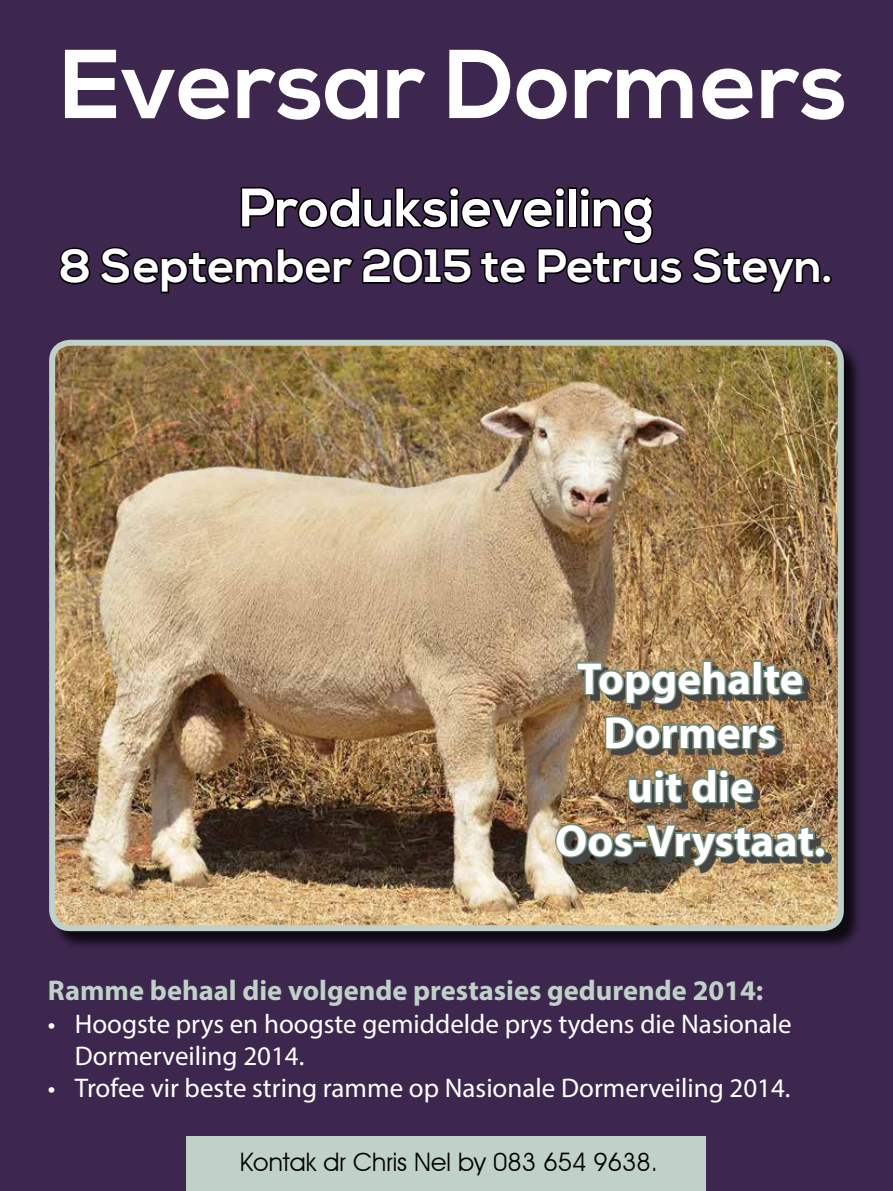
<style>
.page{position:relative;width:893px;height:1191px;background:#3d274f}
.page>*{position:absolute;margin:0;border:0;box-sizing:border-box;transform-origin:0 0}
.t1{font:700 97.5px "Nexa";color:#fff}
.t2{font:700 54px "Nexa";color:#fff}
.t3{font:700 46.5px "Nexa";color:#fff}
.t4{font:700 45px/54px "Myriad Pro";color:#fff;text-align:center}
.t5{font:700 28.5px "Myriad Pro";color:#c0d1c7}
.t6{font:27px/32.4px "Myriad Pro";color:#fff}
.t7{font:25.5px "Advantage";color:#000}
</style>
<div class="page">
<div style="left:51px;top:342px;width:811px;height:607px;background:#000;opacity:.75"></div>
<img style="left:52px;top:343px;width:789px;height:585px">
<div style="left:49px;top:340px;width:795px;height:591px;border:6px solid #c0d1c7;border-radius:18px"></div>
<svg style="left:58px;top:0;width:33px;height:286px;background:#39244a"></svg>
<svg style="left:97px;top:185px;width:736px;height:110px;background:#2f1e3d"></svg>
<img style="left:561px;top:666px;width:271px;height:207px">
<svg style="left:575px;top:658px;width:177px;height:48px;background:#7e7860"></svg>
<div style="left:752px;top:660px;width:10px;height:35px;border:3px solid #6e8c80"></div>
<svg style="left:761px;top:661px;width:44px;height:36px;background:#707261"></svg>
<svg style="left:603px;top:714px;width:176px;height:37px;background:#7d7962"></svg>
<svg style="left:626px;top:766px;width:130px;height:39px;background:#7a765f"></svg>
<img style="left:554px;top:821px;width:81px;height:38px">
<div style="left:633px;top:840px;width:15px;height:7px;border:3px solid #6e8c80"></div>
<svg style="left:643px;top:821px;width:173px;height:48px;background:#77735e"></svg>
<div style="left:815px;top:846px;width:11px;height:11px;border:3px solid #6e8c80;border-radius:50%"></div>
<div style="left:187px;top:1137px;width:519px;height:54px;background:#c0d1c7"></div>
<h1 class="t1" style="left:60px;top:28px;width:789px">Eversar Dormers</h1>
<h2 class="t2" style="left:239px;top:177px;width:415px">Produksieveiling</h2>
<h3 class="t3" style="left:60px;top:239px;width:775px">8 September 2015 te Petrus Steyn.</h3>
<h3 class="t4" style="left:555px;top:650px;width:272px">Topgehalte<br>Dormers<br>uit die<br>Oos-Vrystaat.</h3>
<p class="t5" style="left:48px;top:972px;width:717px">Ramme behaal die volgende prestasies gedurende 2014:</p>
<p class="t6" style="left:75px;top:1007px;width:718px;text-indent:-27px">• Hoogste prys en hoogste gemiddelde prys tydens die Nasionale<br>Dormerveiling 2014.</p>
<p class="t6" style="left:48px;top:1071px;width:744px">• Trofee vir beste string ramme op Nasionale Dormerveiling 2014.</p>
<p class="t7" style="left:240px;top:1146px;width:420px">Kontak dr Chris Nel by 083 654 9638.</p>
</div>
